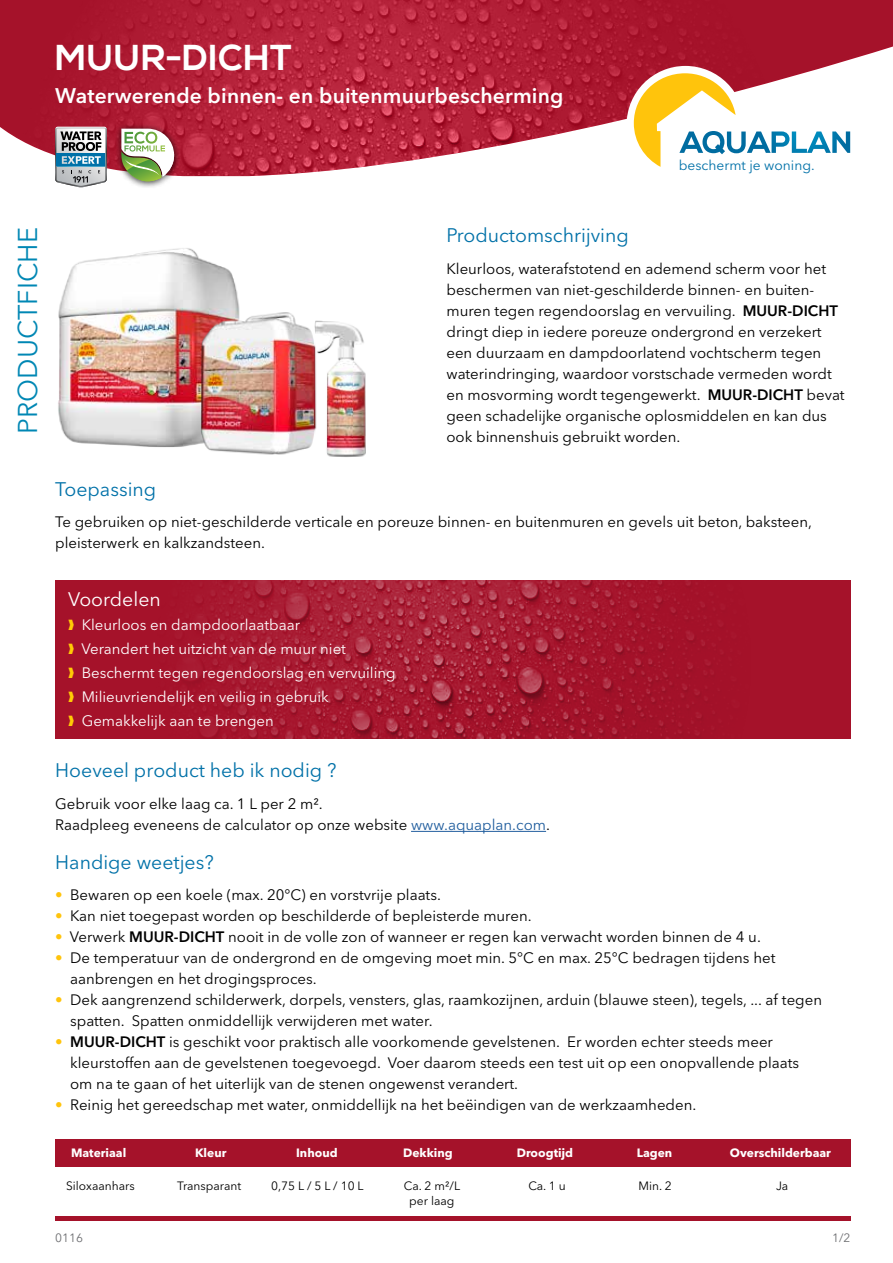
<style>
.page{position:relative;width:893px;height:1263px;background:#fff}
.page>*{position:absolute;margin:0;border:0;box-sizing:border-box;transform-origin:0 0}
.t1{font:700 36px "Nexa";letter-spacing:.01em;color:#fff}
.t2{font:27px "Avenir Next LT Pro";color:#0087b4}
.t3{font:600 21px "Avenir Next LT Pro";letter-spacing:.01em;color:#fff}
.t4{font:19.5px "Avenir Next LT Pro";color:#0071a8}
.t5{font:19.5px "Avenir Next LT Pro";color:#fff}
.t6{font:15px/21px "Avenir Next LT Pro";color:#000}
.t7{font:15px/24px "Avenir Next LT Pro";color:#fff}
.t8{font:13.8px "Avenir Next LT Pro";color:#0071a8}
.t9{font:12px/15px "Avenir Next LT Pro";color:#000;text-align:center}
.t10{font:700 12px "Avenir Next LT Pro";color:#fff}
.t11{font:12px "Avenir Next LT Pro";color:#6d6e71}
.s1{font-weight:600}
.s2{color:#ffcb05}
.s3{color:#215e9e}
.s4{font-weight:600;color:#ffc40c}
</style>
<div class="page">
<hr style="left:411px;top:831px;width:135px;height:1px;background:#215e9e">
<img style="left:58px;top:248px;width:181px;height:199px">
<div style="left:55px;top:1139px;width:795px;height:28px;background:#a5122a"></div>
<hr style="left:55px;top:1216px;width:795px;height:4px;background:#a5122a">
<img style="left:151px;top:304px;width:152px;height:151px">
<img style="left:303px;top:320px;width:63px;height:137px">
<img style="left:0;top:0;width:893px;height:176px">
<div style="left:627px;top:66px;width:117px;height:118px;background:#fff;border-radius:50%"></div>
<svg style="left:634px;top:73px;width:216px;height:94px"></svg>
<svg style="left:55px;top:127px;width:52px;height:60px;background:#91a4ae"></svg>
<div style="left:115px;top:123px;width:66px;height:66px;background:#000;opacity:.75"></div>
<svg style="left:121px;top:129px;width:53px;height:52px"></svg>
<img style="left:55px;top:580px;width:795px;height:158px">
<h1 class="t1" style="left:55px;top:37px;width:238px">MUUR-DICHT</h1>
<h3 class="t3" style="left:55px;top:83px;width:510px">Waterwerende binnen- en buitenmuurbescherming</h3>
<p class="t8" style="left:679px;top:157px;width:137px">beschermt je woning.</p>
<h2 class="t2" style="left:12px;top:434px;width:208px;rotate:-90deg">PRODUCTFICHE</h2>
<h3 class="t4" style="left:446px;top:224px;width:184px">Productomschrijving</h3>
<p class="t6" style="left:446px;top:258px;width:400px">Kleurloos, waterafstotend en ademend scherm voor het beschermen van niet-geschilderde binnen- en buiten&shy;muren tegen regendoorslag en vervuiling. <span class="s1">MUUR-DICHT </span>dringt diep in iedere poreuze ondergrond en verzekert een duurzaam en dampdoorlatend vochtscherm tegen waterindringing, waardoor vorstschade vermeden wordt en mosvorming wordt tegengewerkt. <span class="s1">MUUR-DICHT</span> bevat geen schadelijke organische oplosmiddelen en kan dus ook binnenshuis gebruikt worden.</p>
<h3 class="t4" style="left:55px;top:477px;width:102px">Toepassing</h3>
<p class="t6" style="left:55px;top:512px;width:758px">Te gebruiken op niet-geschilderde verticale en poreuze binnen- en buitenmuren en gevels uit beton, baksteen, pleisterwerk en kalkzandsteen.</p>
<h3 class="t5" style="left:68px;top:588px;width:94px">Voordelen</h3>
<p class="t7" style="left:68px;top:613px;width:329px"><span class="s2">❱</span> Kleurloos en dampdoorlaatbaar<br><span class="s2">❱</span> Verandert het uitzicht van de muur niet<br><span class="s2">❱</span> Beschermt tegen regendoorslag en vervuiling <span class="s2">❱</span> Milieuvriendelijk en veilig in gebruik<br><span class="s2">❱</span> Gemakkelijk aan te brengen</p>
<h3 class="t4" style="left:55px;top:759px;width:283px">Hoeveel product heb ik nodig ?</h3>
<p class="t6" style="left:55px;top:793px;width:496px">Gebruik voor elke laag ca. 1 L per 2 m².<br>Raadpleeg eveneens de calculator op onze website <span class="s3">www.aquaplan.com</span>.</p>
<h3 class="t4" style="left:55px;top:850px;width:160px">Handige weetjes?</h3>
<p class="t6" style="left:55px;top:884px;width:387px"><span class="s4">•</span> Bewaren op een koele (max. 20°C) en vorstvrije plaats.</p>
<p class="t6" style="left:55px;top:905px;width:478px"><span class="s4">•</span> Kan niet toegepast worden op beschilderde of bepleisterde muren.</p>
<p class="t6" style="left:55px;top:926px;width:707px"><span class="s4">•</span> Verwerk <span class="s1">MUUR-DICHT</span> nooit in de volle zon of wanneer er regen kan verwacht worden binnen de 4 u.</p>
<p class="t6" style="left:70px;top:947px;width:707px;text-indent:-15px"><span class="s4">•</span> De temperatuur van de ondergrond en de omgeving moet min. 5°C en max. 25°C bedragen tijdens het aanbrengen en het drogingsproces.</p>
<p class="t6" style="left:70px;top:989px;width:753px;text-indent:-15px"><span class="s4">•</span> Dek aangrenzend schilderwerk, dorpels, vensters, glas, raamkozijnen, arduin (blauwe steen), tegels, ... af tegen spatten. Spatten onmiddellijk verwijderen met water.</p>
<p class="t6" style="left:70px;top:1031px;width:730px;text-indent:-15px"><span class="s4">•</span> <span class="s1">MUUR-DICHT</span> is geschikt voor praktisch alle voorkomende gevelstenen. Er worden echter steeds meer kleurstoffen aan de gevelstenen toegevoegd. Voer daarom steeds een test uit op een onopvallende plaats om na te gaan of het uiterlijk van de stenen ongewenst verandert.</p>
<p class="t6" style="left:55px;top:1094px;width:643px"><span class="s4">•</span> Reinig het gereedschap met water, onmiddellijk na het beëindigen van de werkzaamheden.</p>
<p class="t10" style="left:71px;top:1145px;width:57px">Materiaal</p>
<p class="t10" style="left:195px;top:1145px;width:33px">Kleur</p>
<p class="t10" style="left:296px;top:1145px;width:43px">Inhoud</p>
<p class="t10" style="left:403px;top:1145px;width:51px">Dekking</p>
<p class="t10" style="left:517px;top:1145px;width:58px">Droogtijd</p>
<p class="t10" style="left:637px;top:1145px;width:37px">Lagen</p>
<p class="t10" style="left:730px;top:1145px;width:103px">Overschilderbaar</p>
<p class="t9" style="left:66px;top:1178px;width:70px">Siloxaanhars</p>
<p class="t9" style="left:177px;top:1178px;width:66px">Transparant</p>
<p class="t9" style="left:271px;top:1178px;width:94px">0,75 L / 5 L / 10 L</p>
<p class="t9" style="left:404px;top:1178px;width:58px">Ca. 2 m²/L per laag</p>
<p class="t9" style="left:528px;top:1178px;width:39px">Ca. 1 u</p>
<p class="t9" style="left:639px;top:1178px;width:35px">Min. 2</p>
<p class="t9" style="left:776px;top:1178px;width:14px">Ja</p>
<p class="t11" style="left:55px;top:1231px;width:29px">0116</p>
<p class="t11" style="left:832px;top:1231px;width:20px">1/2</p>
</div>
